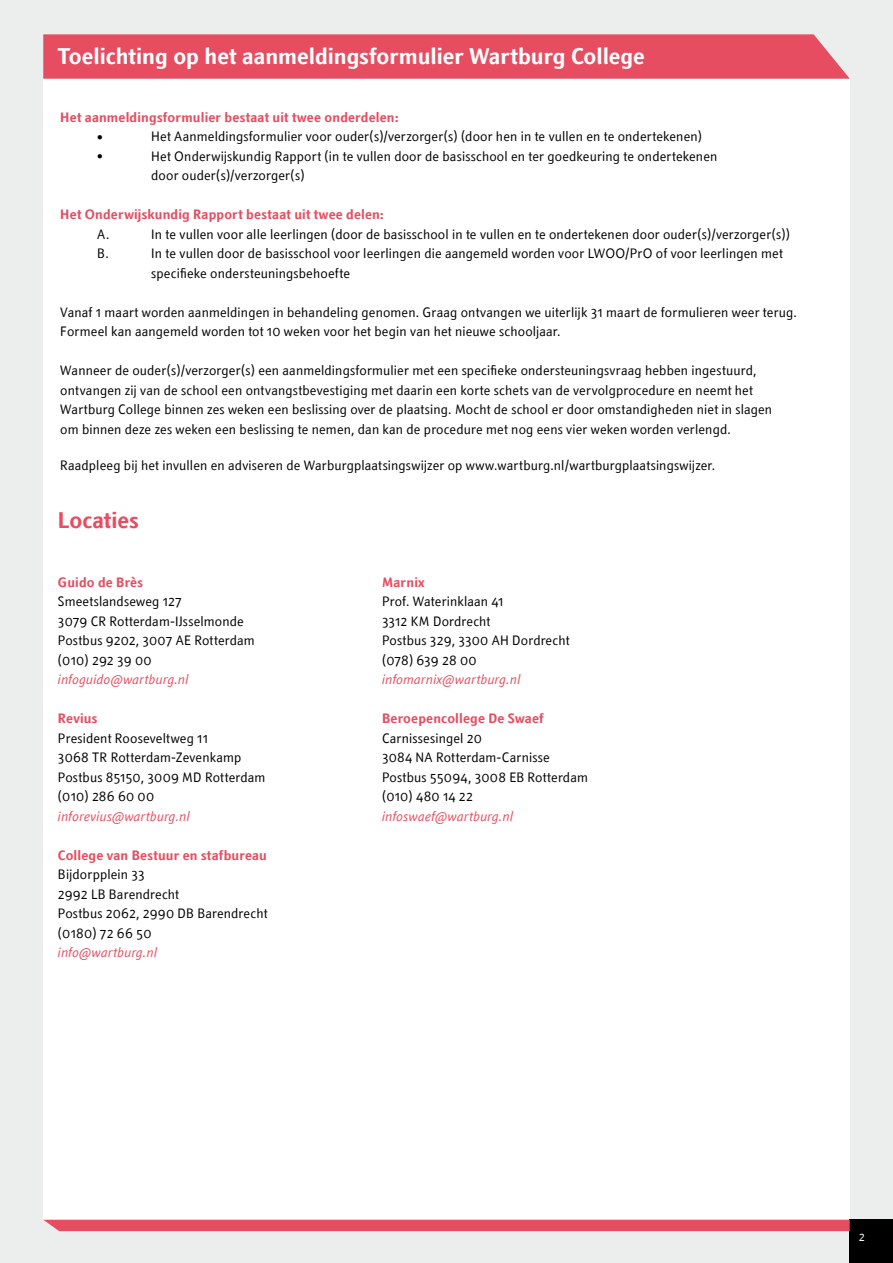
<style>
.page{position:relative;width:893px;height:1263px;background:#eceded}
.page>*{position:absolute;margin:0;border:0;box-sizing:border-box;transform-origin:0 0}
.t1{font:700 22.5px "Textra LT Com";color:#fff}
.t2{font:700 22.5px "Textra LT Com";letter-spacing:.005em;color:#e64d61}
.t3{font:13.5px/19.5px "Textra LT Com";letter-spacing:.01em;color:#000}
.t4{font:700 13.5px "Textra LT Com";letter-spacing:.015em;color:#e64d61}
.t5{font:italic 13.5px "Textra LT Com";letter-spacing:.01em;color:#e64d61}
.t6{font:12px "Textra LT Com";color:#fff}
.t7{font:7.5px "Wingdings";color:#000}
</style>
<div class="page">
<div style="left:43px;top:79px;width:807px;height:1141px;background:#fff"></div>
<div style="left:43px;top:34px;width:807px;height:45px;background:#e64d61"></div>
<div style="left:850px;top:1220px;width:43px;height:43px;background:#000"></div>
<div style="left:44px;top:1220px;width:806px;height:11px;background:#e64d61"></div>
<h1 class="t1" style="left:58px;top:41px;width:588px">Toelichting op het aanmeldingsformulier Wartburg College</h1>
<p class="t4" style="left:60px;top:108px;width:340px">Het aanmeldingsformulier bestaat uit twee onderdelen:</p>
<p class="t7" style="left:97px;top:133px;width:7px">●</p>
<p class="t3" style="left:151px;top:127px;width:552px">Het Aanmeldingsformulier voor ouder(s)/verzorger(s) (door hen in te vullen en te ondertekenen)</p>
<p class="t7" style="left:97px;top:153px;width:7px">●</p>
<p class="t3" style="left:151px;top:146px;width:568px">Het Onderwijskundig Rapport (in te vullen door de basisschool en ter goedkeuring te ondertekenen door ouder(s)/verzorger(s)</p>
<p class="t4" style="left:60px;top:206px;width:325px">Het Onderwijskundig Rapport bestaat uit twee delen:</p>
<p class="t3" style="left:97px;top:224px;width:14px">A.</p>
<p class="t3" style="left:151px;top:224px;width:640px">In te vullen voor alle leerlingen (door de basisschool in te vullen en te ondertekenen door ouder(s)/verzorger(s))</p>
<p class="t3" style="left:97px;top:244px;width:13px">B.</p>
<p class="t3" style="left:151px;top:244px;width:633px">In te vullen door de basisschool voor leerlingen die aangemeld worden voor LWOO/PrO of voor leerlingen met specifieke ondersteuningsbehoefte</p>
<p class="t3" style="left:60px;top:302px;width:738px">Vanaf 1 maart worden aanmeldingen in behandeling genomen. Graag ontvangen we uiterlijk 31 maart de formulieren weer terug.<br>Formeel kan aangemeld worden tot 10 weken voor het begin van het nieuwe schooljaar.</p>
<p class="t3" style="left:60px;top:361px;width:713px">Wanneer de ouder(s)/verzorger(s) een aanmeldingsformulier met een specifieke ondersteuningsvraag hebben ingestuurd, ontvangen zij van de school een ontvangstbevestiging met daarin een korte schets van de vervolgprocedure en neemt het Wartburg College binnen zes weken een beslissing over de plaatsing. Mocht de school er door omstandigheden niet in slagen om binnen deze zes weken een beslissing te nemen, dan kan de procedure met nog eens vier weken worden verlengd.</p>
<p class="t3" style="left:60px;top:455px;width:657px">Raadpleeg bij het invullen en adviseren de Warburgplaatsingswijzer op www.wartburg.nl/wartburgplaatsingswijzer.</p>
<h1 class="t2" style="left:58px;top:506px;width:82px">Locaties</h1>
<p class="t4" style="left:58px;top:573px;width:87px">Guido de Brès</p>
<p class="t4" style="left:382px;top:573px;width:44px">Marnix</p>
<p class="t3" style="left:58px;top:592px;width:125px">Smeetslandseweg 127</p>
<p class="t3" style="left:382px;top:592px;width:123px">Prof. Waterinklaan 41</p>
<p class="t3" style="left:58px;top:611px;width:187px">3079 CR Rotterdam-IJsselmonde</p>
<p class="t3" style="left:382px;top:611px;width:110px">3312 KM Dordrecht</p>
<p class="t3" style="left:58px;top:631px;width:198px">Postbus 9202, 3007 AE Rotterdam</p>
<p class="t3" style="left:382px;top:631px;width:189px">Postbus 329, 3300 AH Dordrecht</p>
<p class="t3" style="left:58px;top:650px;width:95px">(010) 292 39 00</p>
<p class="t3" style="left:382px;top:650px;width:96px">(078) 639 28 00</p>
<p class="t5" style="left:58px;top:671px;width:132px">infoguido@wartburg.nl</p>
<p class="t5" style="left:382px;top:671px;width:140px">infomarnix@wartburg.nl</p>
<p class="t4" style="left:58px;top:710px;width:41px">Revius</p>
<p class="t4" style="left:382px;top:710px;width:163px">Beroepencollege De Swaef</p>
<p class="t3" style="left:58px;top:728px;width:152px">President Rooseveltweg 11</p>
<p class="t3" style="left:382px;top:728px;width:101px">Carnissesingel 20</p>
<p class="t3" style="left:58px;top:748px;width:185px">3068 TR Rotterdam-Zevenkamp</p>
<p class="t3" style="left:382px;top:748px;width:169px">3084 NA Rotterdam-Carnisse</p>
<p class="t3" style="left:58px;top:767px;width:209px">Postbus 85150, 3009 MD Rotterdam</p>
<p class="t3" style="left:382px;top:767px;width:207px">Postbus 55094, 3008 EB Rotterdam</p>
<p class="t3" style="left:58px;top:787px;width:98px">(010) 286 60 00</p>
<p class="t3" style="left:382px;top:787px;width:92px">(010) 480 14 22</p>
<p class="t5" style="left:58px;top:808px;width:134px">inforevius@wartburg.nl</p>
<p class="t5" style="left:382px;top:808px;width:133px">infoswaef@wartburg.nl</p>
<p class="t4" style="left:58px;top:846px;width:210px">College van Bestuur en stafbureau</p>
<p class="t3" style="left:58px;top:865px;width:211px">Bijdorpplein 33<br>2992 LB Barendrecht<br>Postbus 2062, 2990 DB Barendrecht (0180) 72 66 50</p>
<p class="t5" style="left:58px;top:944px;width:101px">info@wartburg.nl</p>
<p class="t6" style="left:859px;top:1229px;width:8px">2</p>
</div>
